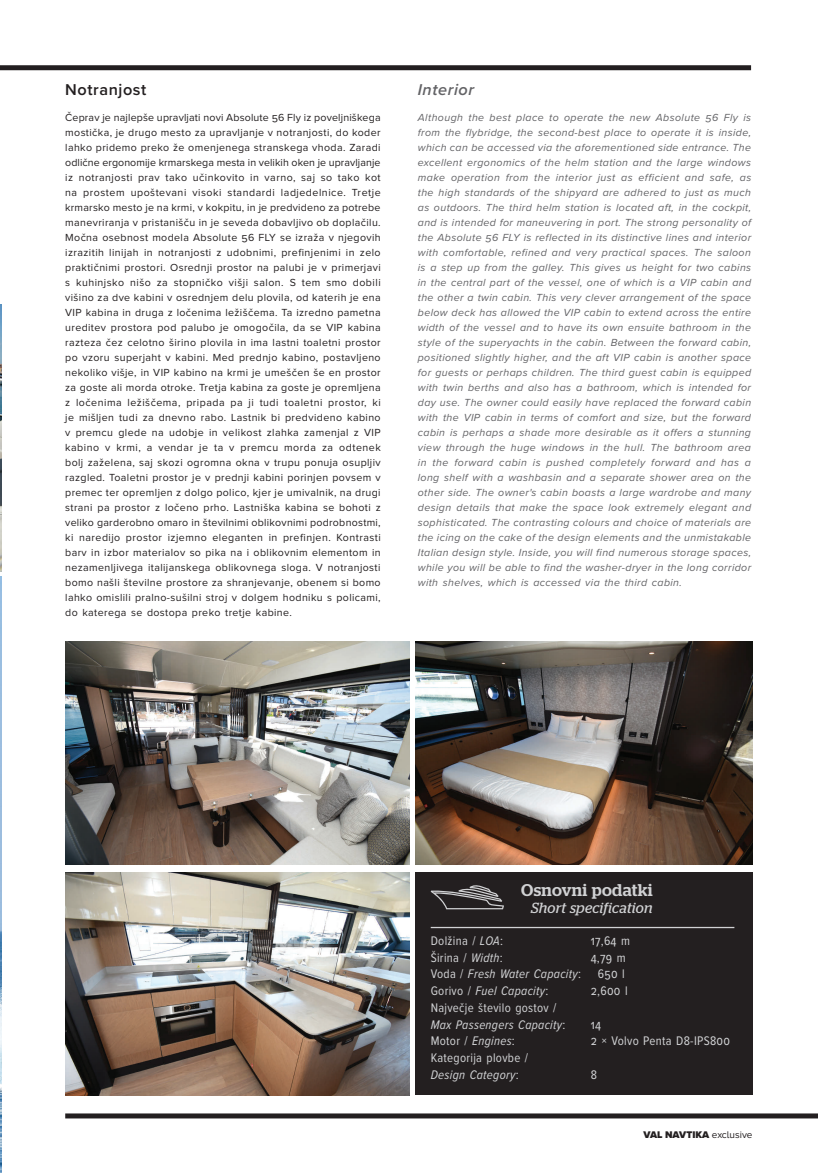
<style>
.page{position:relative;width:818px;height:1173px;background:#fff}
.page>*{position:absolute;margin:0;border:0;box-sizing:border-box;transform-origin:0 0}
.tekst_recepti{font:500 17px "Stag";letter-spacing:.015em;color:#d1d2d4}
.tekst_recepti-2{font:600 16.25px "Proxima Nova";letter-spacing:.035em;color:#231f20}
.tekst_recepti-3{font:italic 600 16.25px "Proxima Nova";letter-spacing:.035em;color:#636366}
.tekst_recepti-4{font:italic 14.75px "Stag";letter-spacing:.015em;color:#d1d2d4}
.tekst_recepti-5{font:12.88px "Proxima Nova Cond";letter-spacing:.02em;color:#d1d2d4}
.tekst_recepti-6{font:italic 12.88px "Proxima Nova Cond";letter-spacing:.02em;color:#d1d2d4}
.tekst_recepti-7{font:10.62px/15px "Proxima Nova";letter-spacing:.035em;color:#231f20;text-align:justify}
.tekst_recepti-8{font:italic 10.62px/15px "Proxima Nova";letter-spacing:.035em;color:#636366;text-align:justify}
.t1{font:900 10px "Proxima Nova";color:#231f20}
.s1{font-style:italic}
.s2{font-style:normal}
.s3{font-weight:400}
</style>
<div class="page">
<img style="left:0;top:304px;width:2px;height:267px">
<img style="left:0;top:577px;width:1px;height:593px">
<div style="left:65px;top:1113px;width:753px;height:5px;background:#231f20"></div>
<div style="left:0;top:65px;width:751px;height:5px;background:#231f20"></div>
<img style="left:65px;top:641px;width:344px;height:223px">
<img style="left:416px;top:641px;width:336px;height:223px">
<img style="left:65px;top:872px;width:344px;height:223px">
<div style="left:416px;top:872px;width:337px;height:223px;background:#231f20"></div>
<hr style="left:431px;top:926px;width:303px;height:2px;background:#d1d2d4">
<svg style="left:431px;top:885px;width:73px;height:24px"></svg>
<p class="tekst_recepti-2" style="left:65px;top:78px;width:83px">Notranjost</p>
<p class="tekst_recepti-7" style="left:65px;top:110px;width:317px">Čeprav je najlepše upravljati novi Absolute 56 Fly iz poveljniškega mostička, je drugo mesto za upravljanje v notranjosti, do koder lahko pridemo preko že omenjenega stranskega vhoda. Zaradi odlične ergonomije krmarskega mesta in velikih oken je upravljanje iz notranjosti prav tako učinkovito in varno, saj so tako kot na prostem upoštevani visoki standardi ladjedelnice. Tretje krmarsko mesto je na krmi, v kokpitu, in je predvideno za potrebe manevriranja v pristanišču in je seveda dobavljivo ob doplačilu.<br>Močna osebnost modela Absolute 56 FLY se izraža v njegovih izrazitih linijah in notranjosti z udobnimi, prefinjenimi in zelo praktičnimi prostori. Osrednji prostor na palubi je v primerjavi s kuhinjsko nišo za stopničko višji salon. S tem smo dobili višino za dve kabini v osrednjem delu plovila, od katerih je ena VIP kabina in druga z ločenima ležiščema. Ta izredno pametna ureditev prostora pod palubo je omogočila, da se VIP kabina razteza čez celotno širino plovila in ima lastni toaletni prostor po vzoru superjaht v kabini. Med prednjo kabino, postavljeno nekoliko višje, in VIP kabino na krmi je umeščen še en prostor za goste ali morda otroke. Tretja kabina za goste je opremljena z ločenima ležiščema, pripada pa ji tudi toaletni prostor, ki je mišljen tudi za dnevno rabo. Lastnik bi predvideno kabino v premcu glede na udobje in velikost zlahka zamenjal z VIP kabino v krmi, a vendar je ta v premcu morda za odtenek bolj zaželena, saj skozi ogromna okna v trupu ponuja osupljiv razgled. Toaletni prostor je v prednji kabini porinjen povsem v premec ter opremljen z dolgo polico, kjer je umivalnik, na drugi strani pa prostor z ločeno prho. Lastniška kabina se bohoti z veliko garderobno omaro in številnimi oblikovnimi podrobnostmi, ki naredijo prostor izjemno eleganten in prefinjen. Kontrasti barv in izbor materialov so pika na i oblikovnim elementom in nezamenljivega italijanskega oblikovnega sloga. V notranjosti bomo našli številne prostore za shranjevanje, obenem si bomo lahko omislili pralno-sušilni stroj v dolgem hodniku s policami, do katerega se dostopa preko tretje kabine.</p>
<p class="tekst_recepti-3" style="left:418px;top:78px;width:58px">Interior</p>
<p class="tekst_recepti-8" style="left:418px;top:109px;width:335px">Although the best place to operate the new Absolute 56 Fly is from the flybridge, the second-best place to operate it is inside, which can be accessed via the aforementioned side entrance. The excellent ergonomics of the helm station and the large windows make operation from the interior just as efficient and safe, as the high standards of the shipyard are adhered to just as much as outdoors. The third helm station is located aft, in the cockpit, and is intended for maneuvering in port. The strong personality of the Absolute 56 FLY is reflected in its distinctive lines and interior with comfortable, refined and very practical spaces. The saloon is a step up from the galley. This gives us height for two cabins in the central part of the vessel, one of which is a VIP cabin and the other a twin cabin. This very clever arrangement of the space below deck has allowed the VIP cabin to extend across the entire width of the vessel and to have its own ensuite bathroom in the style of the superyachts in the cabin. Between the forward cabin, positioned slightly higher, and the aft VIP cabin is another space for guests or perhaps children. The third guest cabin is equipped with twin berths and also has a bathroom, which is intended for day use. The owner could easily have replaced the forward cabin with the VIP cabin in terms of comfort and size, but the forward cabin is perhaps a shade more desirable as it offers a stunning view through the huge windows in the hull. The bathroom area in the forward cabin is pushed completely forward and has a long shelf with a washbasin and a separate shower area on the other side. The owner's cabin boasts a large wardrobe and many design details that make the space look extremely elegant and sophisticated. The contrasting colours and choice of materials are the icing on the cake of the design elements and the unmistakable Italian design style. Inside, you will find numerous storage spaces, while you will be able to find the washer-dryer in the long corridor with shelves, which is accessed via the third cabin.</p>
<p class="tekst_recepti" style="left:521px;top:876px;width:133px">Osnovni podatki</p>
<p class="tekst_recepti-4" style="left:531px;top:896px;width:123px">Short specification</p>
<p class="tekst_recepti-5" style="left:431px;top:930px;width:74px">Dolžina / <span class="s1">LOA</span>:</p>
<p class="tekst_recepti-5" style="left:591px;top:930px;width:41px">17,64 m</p>
<p class="tekst_recepti-5" style="left:431px;top:947px;width:74px">Širina / <span class="s1">Width</span>:</p>
<p class="tekst_recepti-5" style="left:591px;top:947px;width:36px">4,79 m</p>
<p class="tekst_recepti-6" style="left:431px;top:964px;width:152px"><span class="s2">Voda /</span> Fresh Water Capacity<span class="s2">:</span></p>
<p class="tekst_recepti-5" style="left:598px;top:964px;width:28px">650 l</p>
<p class="tekst_recepti-6" style="left:431px;top:981px;width:119px"><span class="s2">Gorivo /</span> Fuel Capacity<span class="s2">:</span></p>
<p class="tekst_recepti-5" style="left:591px;top:981px;width:38px">2,600 l</p>
<p class="tekst_recepti-5" style="left:431px;top:997px;width:127px">Največje število gostov /</p>
<p class="tekst_recepti-6" style="left:431px;top:1014px;width:136px">Max Passengers Capacity<span class="s2">:</span></p>
<p class="tekst_recepti-5" style="left:591px;top:1014px;width:12px">14</p>
<p class="tekst_recepti-5" style="left:431px;top:1031px;width:86px">Motor / <span class="s1">Engines</span>:</p>
<p class="tekst_recepti-5" style="left:591px;top:1031px;width:141px">2 × Volvo Penta D8-IPS800</p>
<p class="tekst_recepti-5" style="left:431px;top:1048px;width:99px">Kategorija plovbe /</p>
<p class="tekst_recepti-6" style="left:431px;top:1065px;width:89px">Design Category<span class="s2">:</span></p>
<p class="tekst_recepti-5" style="left:591px;top:1065px;width:8px">8</p>
<p class="t1" style="left:643px;top:1126px;width:111px">VAL NAVTIKA <span class="s3">exclusive</span></p>
</div>
